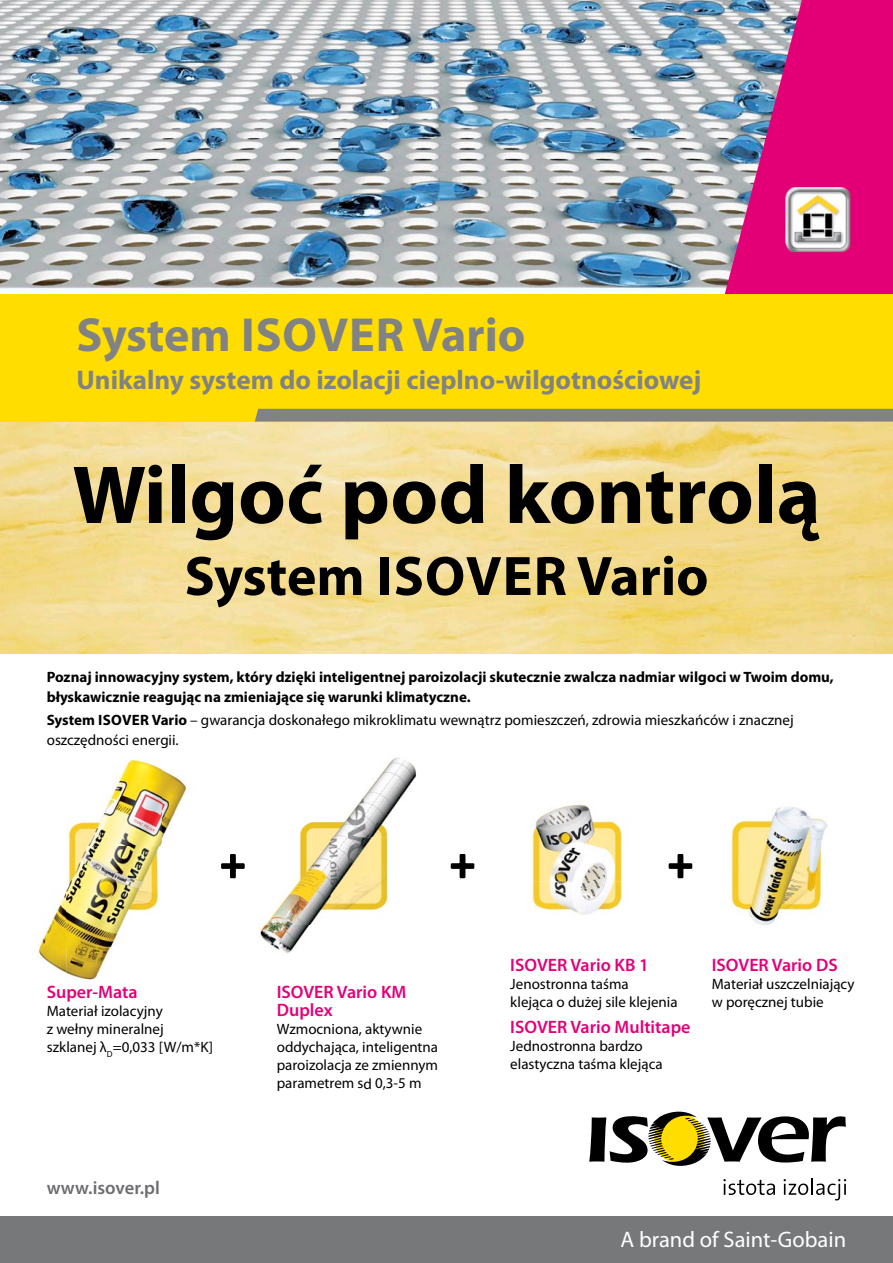
<style>
.page{position:relative;width:893px;height:1263px;background:#fff}
.page>*{position:absolute;margin:0;border:0;box-sizing:border-box;transform-origin:0 0}
.t1{font:700 82.95px "Myriad Pro";color:#000}
.t2{font:700 55.95px "Myriad Pro";color:#000}
.t3{font:700 48px "Myriad Pro";color:#818284}
.t4{font:700 27px "Myriad Pro";color:#818284}
.t5{font:22.5px "Myriad Pro";color:#fff}
.t6{font:600 18.6px "Myriad Pro";color:#6c6d71}
.t7{font:600 18px/18px "Myriad Pro";color:#e30077}
.t8{font:15px/18px "Myriad Pro";color:#000}
.t9{font:700 15px/19.5px "Myriad Pro";color:#000}
.s1{font-weight:700}
</style>
<div class="page">
<div style="left:0;top:0;width:893px;height:413px;background:#e30077"></div>
<img style="left:0;top:0;width:802px;height:294px">
<img style="left:0;top:422px;width:893px;height:231px">
<div style="left:0;top:1216px;width:893px;height:47px;background:#76787a"></div>
<div style="left:0;top:294px;width:893px;height:128px;background:#fd0"></div>
<svg style="left:255px;top:409px;width:638px;height:13px;background:#85857f"></svg>
<img style="left:300px;top:757px;width:117px;height:80px">
<img style="left:265px;top:837px;width:123px;height:88px">
<img style="left:259px;top:925px;width:50px;height:28px">
<img style="left:67px;top:759px;width:95px;height:188px">
<img style="left:162px;top:769px;width:28px;height:70px">
<img style="left:38px;top:888px;width:29px;height:85px">
<img style="left:66px;top:947px;width:45px;height:33px">
<img style="left:532px;top:804px;width:90px;height:77px">
<img style="left:532px;top:881px;width:90px;height:34px">
<svg style="left:221px;top:854px;width:24px;height:25px"></svg>
<svg style="left:450px;top:854px;width:25px;height:25px"></svg>
<svg style="left:668px;top:854px;width:16px;height:25px"></svg>
<img style="left:732px;top:807px;width:95px;height:118px">
<img style="left:684px;top:819px;width:48px;height:82px">
<img style="left:785px;top:187px;width:65px;height:65px">
<svg style="left:589px;top:1111px;width:257px;height:55px"></svg>
<svg style="left:723px;top:1179px;width:52px;height:16px"></svg>
<svg style="left:784px;top:1178px;width:62px;height:22px"></svg>
<h3 class="t3" style="left:77px;top:304px;width:450px">System ISOVER Vario</h3>
<h3 class="t4" style="left:77px;top:362px;width:626px">Unikalny system do izolacji cieplno-wilgotnościowej</h3>
<h1 class="t1" style="left:72px;top:441px;width:750px">Wilgoć pod kontrolą</h1>
<h2 class="t2" style="left:184px;top:540px;width:526px">System ISOVER Vario</h2>
<p class="t9" style="left:47px;top:667px;width:788px">Poznaj innowacyjny system, który dzięki inteligentnej paroizolacji skutecznie zwalcza nadmiar wilgoci w Twoim domu, błyskawicznie reagując na zmieniające się warunki klimatyczne.</p>
<p class="t8" style="left:47px;top:710px;width:748px;line-height:19.5px"><span class="s1">System ISOVER Vario</span> – gwarancja doskonałego mikroklimatu wewnątrz pomieszczeń, zdrowia mieszkańców i znacznej oszczędności energii.</p>
<p class="t7" style="left:47px;top:982px;width:92px">Super-Mata</p>
<p class="t8" style="left:47px;top:1001px;width:168px">Materiał izolacyjny<br>z wełny mineralnej szklanej λ<sub>D</sub>=0,033 [W/m*K]</p>
<p class="t6" style="left:47px;top:1176px;width:115px">www.isover.pl</p>
<p class="t7" style="left:277px;top:982px;width:131px">ISOVER Vario KM<br>Duplex</p>
<p class="t8" style="left:277px;top:1019px;width:163px">Wzmocniona, aktywnie oddychająca, inteligentna paroizolacja ze zmiennym parametrem sd 0,3-5 m</p>
<p class="t7" style="left:510px;top:955px;width:140px">ISOVER Vario KB 1</p>
<p class="t8" style="left:510px;top:975px;width:169px">Jenostronna taśma<br>klejąca o dużej sile klejenia</p>
<p class="t7" style="left:510px;top:1018px;width:182px">ISOVER Vario Multitape</p>
<p class="t8" style="left:510px;top:1037px;width:154px">Jednostronna bardzo elastyczna taśma klejąca</p>
<p class="t7" style="left:712px;top:955px;width:127px">ISOVER Vario DS</p>
<p class="t8" style="left:712px;top:975px;width:144px">Materiał uszczelniający w poręcznej tubie</p>
<h3 class="t5" style="left:620px;top:1225px;width:227px">A brand of Saint-Gobain</h3>
</div>
